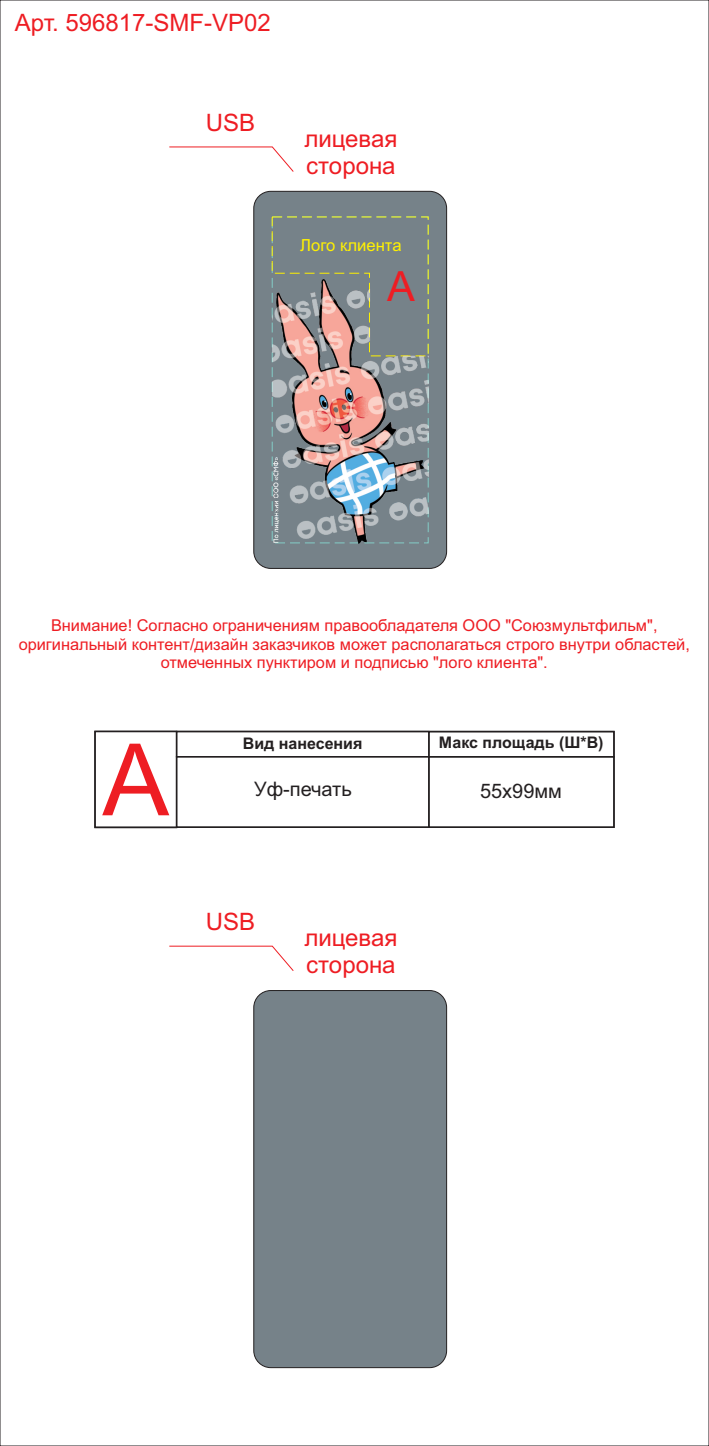
<style>
.page{position:relative;width:709px;height:1446px;background:#fff}
.page>*{position:absolute;margin:0;border:0;box-sizing:border-box;transform-origin:0 0}
.t1{font:100px "Arial";color:#ee1d23}
.t2{font:41.6px "Arial";color:#ee1d23}
.t3{font:24px/26.8px "Arial";color:#ee1d23}
.t4{font:20px "Arial";color:#231f20}
.t5{font:16.6px "Arial";color:#fff101}
.t6{font:16.3px/18.3px "Arial";color:#ee1d23;text-align:center}
.t7{font:700 16px "Arial";color:#231f20}
</style>
<div class="page">
<div style="left:253px;top:191px;width:194px;height:378px;background:#768289;border:1px solid #231f20;border-radius:17px"></div>
<svg style="left:169px;top:146px;width:125px;height:26px"></svg>
<svg style="left:169px;top:945px;width:125px;height:26px"></svg>
<div style="left:176px;top:731px;width:253px;height:26px;border:1px solid #231f20"></div>
<div style="left:176px;top:756px;width:253px;height:72px;border:1px solid #231f20"></div>
<div style="left:428px;top:756px;width:186px;height:72px;border:1px solid #231f20"></div>
<div style="left:428px;top:731px;width:186px;height:26px;border:1px solid #231f20"></div>
<div style="left:94px;top:731px;width:83px;height:97px;border:1px solid #231f20"></div>
<div style="left:253px;top:990px;width:194px;height:378px;background:#768289;border:1px solid #231f20;border-radius:17px"></div>
<svg style="left:271px;top:216px;width:158px;height:141px"></svg>
<img style="left:272px;top:280px;width:156px;height:263px">
<h3 class="t3" style="left:15px;top:11px;width:257px">Арт. 596817-SMF-VP02</h3>
<h3 class="t3" style="left:206px;top:111px;width:51px">USB</h3>
<h3 class="t3" style="left:304px;top:127px;width:95px">лицевая сторона</h3>
<p class="t5" style="left:300px;top:239px;width:103px">Лого клиента</p>
<h2 class="t2" style="left:387px;top:271px;width:29px">A</h2>
<p class="t6" style="left:19px;top:618px;width:672px">Внимание! Согласно ограничениям правообладателя ООО "Союзмультфильм", оригинальный контент/дизайн заказчиков может располагаться строго внутри областей, отмеченных пунктиром и подписью "лого клиента".</p>
<h1 class="t1" style="left:102px;top:742px;width:68px">A</h1>
<p class="t7" style="left:243px;top:738px;width:121px">Вид нанесения</p>
<p class="t7" style="left:439px;top:737px;width:166px">Макс площадь (Ш*В)</p>
<p class="t4" style="left:254px;top:781px;width:99px">Уф-печать</p>
<p class="t4" style="left:480px;top:783px;width:84px">55х99мм</p>
<h3 class="t3" style="left:206px;top:910px;width:51px">USB</h3>
<h3 class="t3" style="left:304px;top:926px;width:95px">лицевая сторона</h3>
</div>
